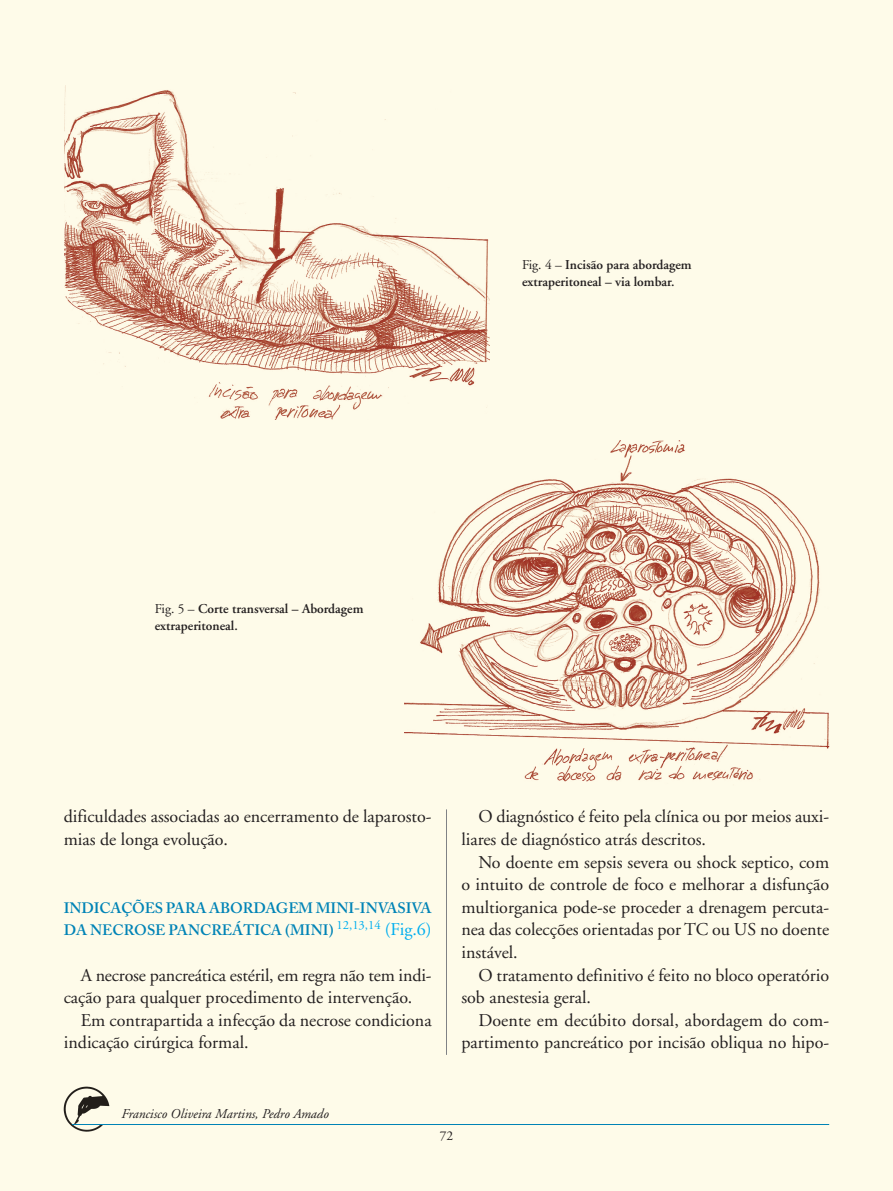
<style>
.page{position:relative;width:893px;height:1191px;background:#fefbe9}
.page>*{position:absolute;margin:0;border:0;box-sizing:border-box;transform-origin:0 0}
.t1{font:18px/22.6px "Adobe Garamond";color:#231f20}
.t2{font:600 15px/22.6px "Adobe Caslon";letter-spacing:-.005em;color:#0083b6}
.t3{font:600 13.5px/16.5px "Adobe Garamond";color:#231f20}
.t4{font:italic 13.5px "Adobe Garamond";color:#231f20}
.t5{font:13.5px "Adobe Garamond";color:#231f20}
.s1{font-weight:400}
.s2{font-family:"Adobe Garamond";font-weight:400;font-size:18px;color:#00aeef}
</style>
<div class="page">
<img style="left:64px;top:1086px;width:45px;height:45px">
<hr style="left:72px;top:1124px;width:757px;height:1px;background:#0083b6">
<hr style="left:446px;top:809px;width:1px;height:245px;background:#808285">
<img style="left:65px;top:85px;width:424px;height:334px">
<img style="left:405px;top:440px;width:424px;height:342px">
<p class="t3" style="left:522px;top:258px;width:171px"><span class="s1">Fig. 4 –</span> Incisão para abordagem extraperitoneal – via lombar.</p>
<p class="t3" style="left:155px;top:601px;width:210px"><span class="s1">Fig. 5 –</span> Corte transversal – Abordagem extraperitoneal.</p>
<p class="t1" style="left:64px;top:807px;width:369px">dificuldades associadas ao encerramento de laparosto&shy;mias de longa evolução.</p>
<p class="t2" style="left:64px;top:898px;width:369px">INDICAÇÕES PARA ABORDAGEM MINI-INVASIVA<br>DA NECROSE PANCREÁTICA (MINI) <sup>12,13,14</sup> <span class="s2">(Fig.6)</span></p>
<p class="t1" style="left:81px;top:965px;width:352px">A necrose pancreática estéril, em regra não tem indi-</p>
<p class="t1" style="left:64px;top:987px;width:350px">cação para qualquer procedimento de intervenção.</p>
<p class="t1" style="left:81px;top:1010px;width:352px">Em contrapartida a infecção da necrose condiciona</p>
<p class="t1" style="left:64px;top:1033px;width:186px">indicação cirúrgica formal.</p>
<p class="t1" style="left:478px;top:807px;width:352px">O diagnóstico é feito pela clínica ou por meios auxi-</p>
<p class="t1" style="left:461px;top:829px;width:246px">liares de diagnóstico atrás descritos.</p>
<p class="t1" style="left:478px;top:852px;width:352px">No doente em sepsis severa ou shock septico, com</p>
<p class="t1" style="left:461px;top:874px;width:369px">o intuito de controle de foco e melhorar a disfunção</p>
<p class="t1" style="left:461px;top:897px;width:369px">multiorganica pode-se proceder a drenagem percuta-</p>
<p class="t1" style="left:461px;top:920px;width:369px">nea das colecções orientadas por TC ou US no doente</p>
<p class="t1" style="left:461px;top:942px;width:58px">instável.</p>
<p class="t1" style="left:478px;top:965px;width:352px">O tratamento definitivo é feito no bloco operatório</p>
<p class="t1" style="left:461px;top:987px;width:131px">sob anestesia geral.</p>
<p class="t1" style="left:478px;top:1010px;width:352px">Doente em decúbito dorsal, abordagem do com-</p>
<p class="t1" style="left:461px;top:1033px;width:369px">partimento pancreático por incisão obliqua no hipo-</p>
<p class="t4" style="left:122px;top:1107px;width:209px">Francisco Oliveira Martins, Pedro Amado</p>
<p class="t5" style="left:440px;top:1130px;width:15px">72</p>
</div>
